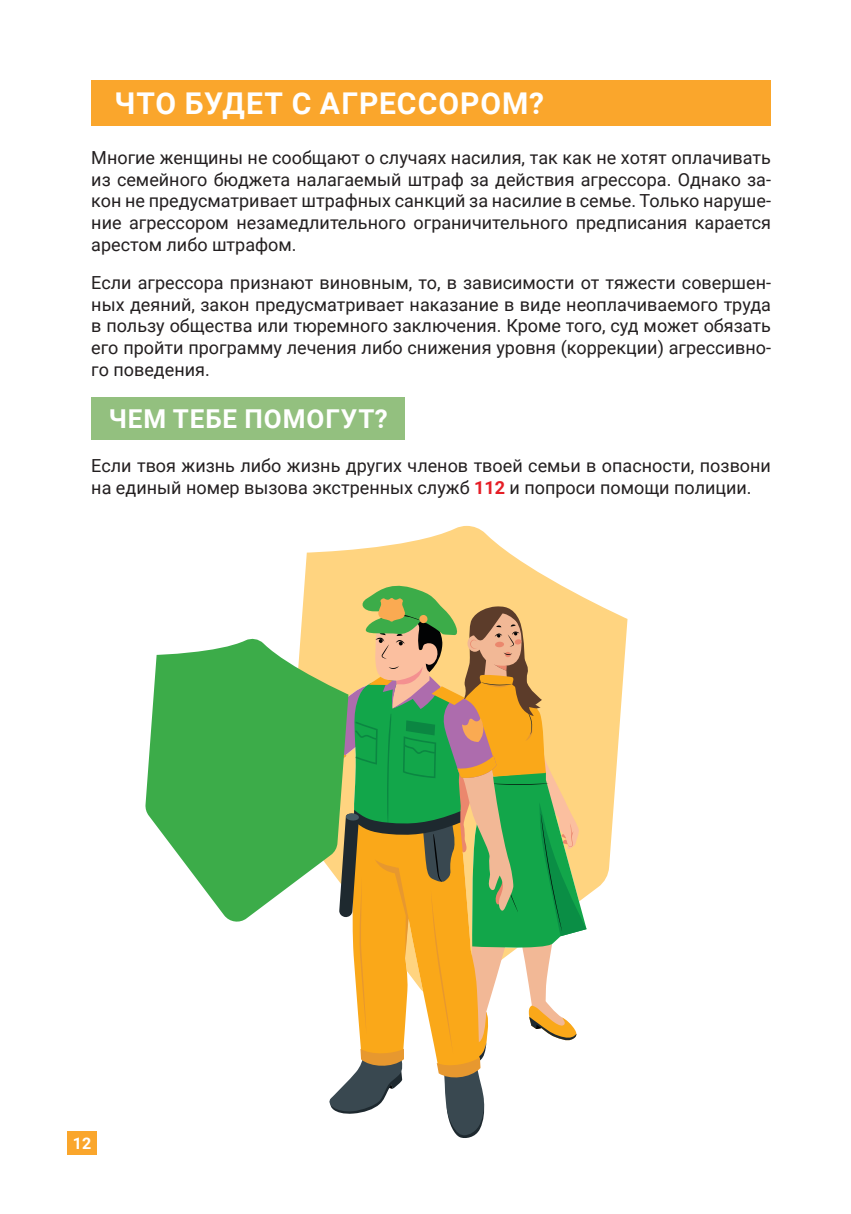
<style>
.page{position:relative;width:851px;height:1214px;background:#fff}
.page>*{position:absolute;margin:0;border:0;box-sizing:border-box;transform-origin:0 0}
.capitol-title-big{font:700 30px "Roboto";letter-spacing:.035em;color:#fff}
.capitol-title-green{font:700 26px "Roboto";letter-spacing:.035em;color:#fff}
.t1{font:18px/21.6px "Roboto";color:#231f20;text-align:justify}
.t2{font:700 16px "Roboto";color:#fff}
.s1{font-weight:700;color:#e51e26}
</style>
<div class="page">
<div style="left:67px;top:1130px;width:30px;height:24px;background:#faa62c"></div>
<div style="left:91px;top:80px;width:679px;height:45px;background:#faa62c"></div>
<div style="left:91px;top:397px;width:313px;height:42px;background:#93c07f"></div>
<svg style="left:300px;top:526px;width:327px;height:404px;fill:#ffd480"></svg>
<svg style="left:309px;top:581px;width:277px;height:557px"></svg>
<svg style="left:145px;top:637px;width:203px;height:286px;fill:#3cac49"></svg>
<p class="capitol-title-big" style="left:114px;top:82px;width:431px">ЧТО БУДЕТ С АГРЕССОРОМ?</p>
<p class="t1" style="left:91px;top:146px;width:681px">Многие женщины не сообщают о случаях насилия, так как не хотят оплачивать из семейного бюджета налагаемый штраф за действия агрессора. Однако за&shy;кон не предусматривает штрафных санкций за насилие в семье. Только наруше&shy;ние агрессором незамедлительного ограничительного предписания карается арестом либо штрафом.</p>
<p class="t1" style="left:91px;top:271px;width:681px">Если агрессора признают виновным, то, в зависимости от тяжести совершен&shy;ных деяний, закон предусматривает наказание в виде неоплачиваемого труда в пользу общества или тюремного заключения. Кроме того, суд может обязать его пройти программу лечения либо снижения уровня (коррекции) агрессивно&shy;го поведения.</p>
<p class="capitol-title-green" style="left:109px;top:400px;width:280px">ЧЕМ ТЕБЕ ПОМОГУТ?</p>
<p class="t1" style="left:91px;top:454px;width:681px">Если твоя жизнь либо жизнь других членов твоей семьи в опасности, позвони на единый номер вызова экстренных служб <span class="s1">112</span> и попроси помощи полиции.</p>
<p class="t2" style="left:73px;top:1131px;width:20px">12</p>
</div>
